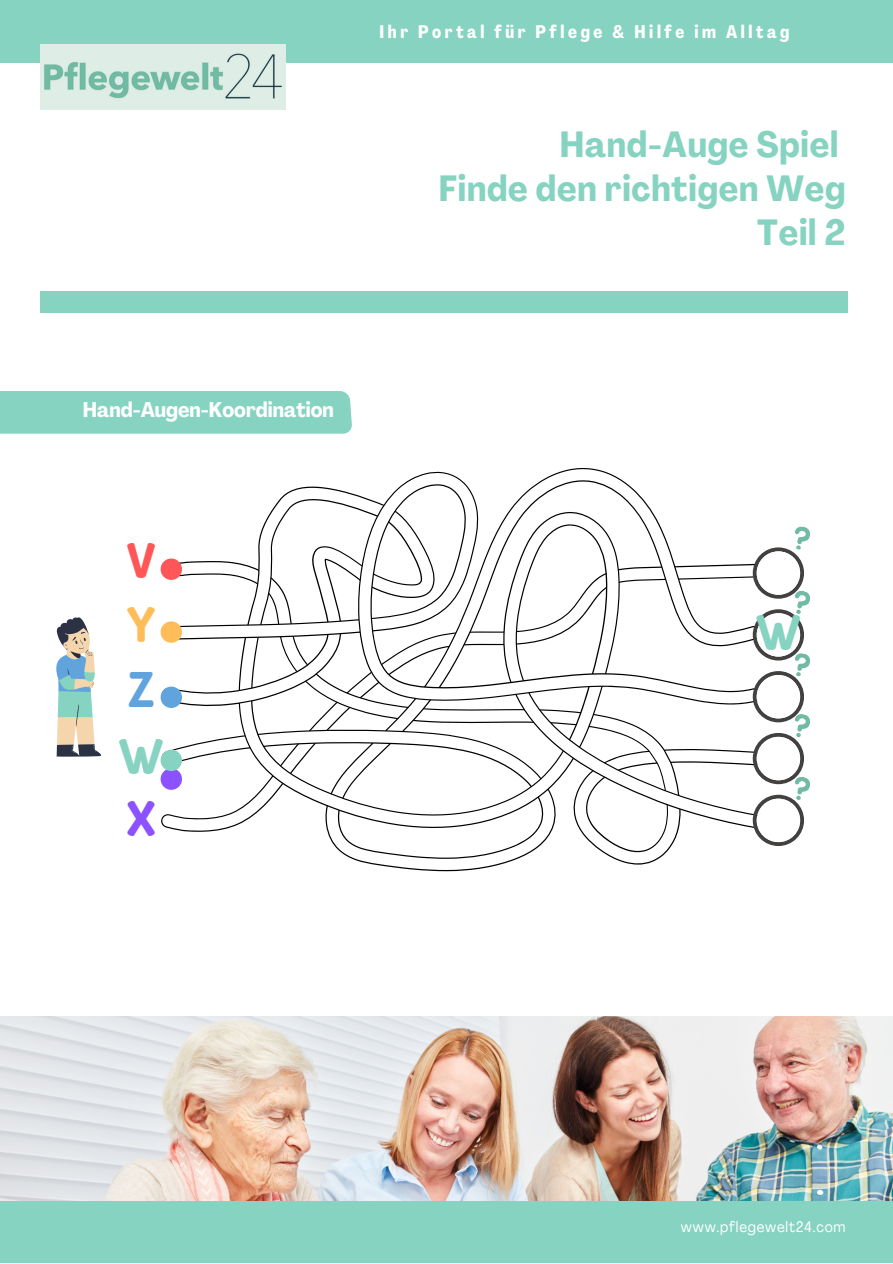
<style>
.page{position:relative;width:893px;height:1264px;background:#fff}
.page>*{position:absolute;margin:0;border:0;box-sizing:border-box;transform-origin:0 0}
.t1{font:800 47.7px "Dosis";color:#86d3c1}
.t2{font:800 47.7px "Dosis";color:#ff5757}
.t3{font:800 47.7px "Dosis";color:#ffbd59}
.t4{font:800 47.7px "Dosis";color:#61a3dd}
.t5{font:800 47.7px "Dosis";color:#8c52ff}
.t6{font:700 condensed 35.85px "Agrandir";letter-spacing:.02em;color:#86d3c1}
.t7{font:700 condensed 21px "Agrandir";color:#fff}
.t8{font:700 18px "Agrandir Tight";letter-spacing:.2em;color:#fff}
.t9{font:condensed 15px "Agrandir";letter-spacing:.05em;color:#fff}
</style>
<div class="page">
<div style="left:0;top:0;width:892px;height:63px;background:#86d3c1"></div>
<div style="left:40px;top:291px;width:807px;height:22px;background:#86d3c1"></div>
<div style="left:0;top:1198px;width:892px;height:64px;background:#86d3c1"></div>
<img style="left:40px;top:45px;width:245px;height:65px">
<svg style="left:172px;top:468px;width:507px;height:403px"></svg>
<svg style="left:162px;top:704px;width:590px;height:125px"></svg>
<svg style="left:167px;top:471px;width:585px;height:233px"></svg>
<svg style="left:161px;top:558px;width:21px;height:22px"></svg>
<svg style="left:161px;top:621px;width:21px;height:21px"></svg>
<svg style="left:161px;top:686px;width:21px;height:22px"></svg>
<svg style="left:161px;top:749px;width:21px;height:40px"></svg>
<svg style="left:56px;top:617px;width:45px;height:140px"></svg>
<svg style="left:752px;top:526px;width:58px;height:320px"></svg>
<div style="left:0;top:391px;width:352px;height:42px;background:#86d3c1"></div>
<img style="left:0;top:1016px;width:892px;height:184px">
<p class="t8" style="left:379px;top:25px;width:411px">Ihr Portal für Pflege &amp; Hilfe im Alltag</p>
<p class="t6" style="left:560px;top:130px;width:280px">Hand-Auge Spiel</p>
<p class="t6" style="left:439px;top:174px;width:408px">Finde den richtigen Weg</p>
<p class="t6" style="left:757px;top:218px;width:90px">Teil 2</p>
<p class="t7" style="left:83px;top:401px;width:252px">Hand-Augen-Koordination</p>
<p class="t2" style="left:127px;top:528px;width:30px">V</p>
<p class="t3" style="left:127px;top:593px;width:30px">Y</p>
<p class="t4" style="left:128px;top:658px;width:27px">Z</p>
<p class="t1" style="left:119px;top:724px;width:45px">W</p>
<p class="t5" style="left:127px;top:786px;width:30px">X</p>
<p class="t1" style="left:756px;top:601px;width:45px">W</p>
<p class="t9" style="left:680px;top:1220px;width:166px">www.pflegewelt24.com</p>
</div>
